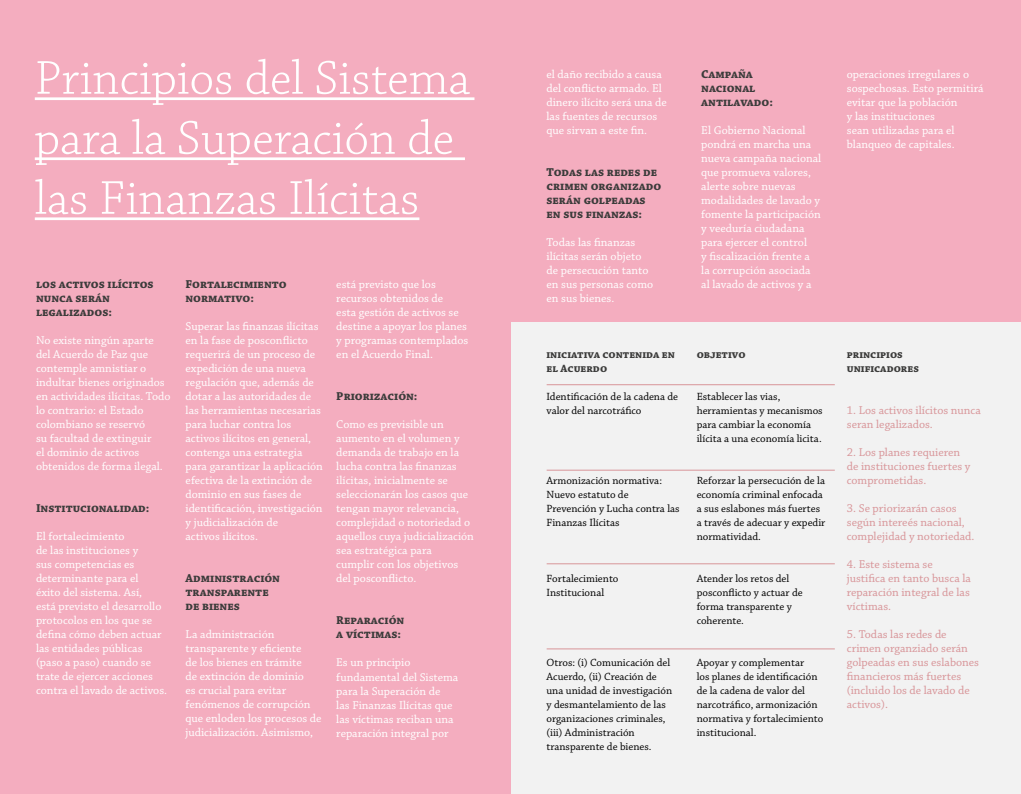
<style>
.page{position:relative;width:1021px;height:794px;background:#fff}
.page>*{position:absolute;margin:0;border:0;box-sizing:border-box;transform-origin:0 0}
.t1{font:300 50px/60px "Chaparral Pro";color:#fff}
.t2{font:12px/14px "Chaparral Pro";color:#fff}
.t3{font:12px/14px "Chaparral Pro";color:#d89599}
.t4{font:700 12px/14px "Chaparral Pro";color:#3c3c3b}
.t5{font:11px/14px "Chaparral Pro";color:#000}
.t6{font:700 11px/14px "Chaparral Pro";color:#3c3c3b}
</style>
<div class="page">
<div style="left:0;top:0;width:546px;height:794px;background:#f4adbf"></div>
<div style="left:511px;top:0;width:509px;height:327px;background:#f4adbf"></div>
<div style="left:511px;top:322px;width:509px;height:472px;background:#f2f2f2"></div>
<hr style="left:35px;top:97px;width:439px;height:3px;background:#fff">
<hr style="left:35px;top:157px;width:430px;height:3px;background:#fff">
<hr style="left:35px;top:217px;width:384px;height:3px;background:#fff">
<hr style="left:546px;top:384px;width:288px;height:1px;background:#d89599">
<hr style="left:546px;top:470px;width:288px;height:1px;background:#d89599">
<hr style="left:546px;top:563px;width:288px;height:1px;background:#d89599">
<hr style="left:546px;top:648px;width:288px;height:1px;background:#d89599">
<h1 class="t1" style="left:35px;top:50px;width:437px">Principios del Sistema para la Superación de las Finanzas Ilícitas</h1>
<p class="t4" style="left:36px;top:278px;width:119px">Los activos ilícitos nunca serán legalizados:</p>
<p class="t2" style="left:36px;top:334px;width:136px">No existe ningún aparte del Acuerdo de Paz que contemple amnistiar o indultar bienes originados en actividades ilícitas. Todo lo contrario: el Estado colombiano se reservó<br>su facultad de extinguir<br>el dominio de activos obtenidos de forma ilegal.</p>
<p class="t4" style="left:36px;top:502px;width:115px">Institucionalidad:</p>
<p class="t2" style="left:36px;top:530px;width:133px">El fortalecimiento<br>de las instituciones y<br>sus competencias es determinante para el<br>éxito del sistema. Así,<br>está previsto el desarrollo protocolos en los que se defina cómo deben actuar las entidades públicas (paso a paso) cuando se trate de ejercer acciones contra el lavado de activos.</p>
<p class="t4" style="left:185px;top:278px;width:103px">Fortalecimiento normativo:</p>
<p class="t2" style="left:185px;top:320px;width:139px">Superar las finanzas ilícitas en la fase de posconflicto requerirá de un proceso de expedición de una nueva regulación que, además de dotar a las autoridades de las herramientas necesarias para luchar contra los activos ilícitos en general, contenga una estrategia para garantizar la aplicación efectiva de la extinción de dominio en sus fases de identificación, investigación y judicialización de<br>activos ilícitos.</p>
<p class="t4" style="left:185px;top:572px;width:96px">Administración transparente de bienes</p>
<p class="t2" style="left:185px;top:628px;width:137px">La administración transparente y eficiente<br>de los bienes en trámite<br>de extinción de dominio<br>es crucial para evitar fenómenos de corrupción que enloden los procesos de judicialización. Asimismo,</p>
<p class="t2" style="left:336px;top:278px;width:133px">está previsto que los recursos obtenidos de<br>esta gestión de activos se destine a apoyar los planes y programas contemplados en el Acuerdo Final.</p>
<p class="t4" style="left:336px;top:390px;width:83px">Priorización:</p>
<p class="t2" style="left:336px;top:418px;width:139px">Como es previsible un aumento en el volumen y demanda de trabajo en la lucha contra las finanzas ilícitas, inicialmente se seleccionarán los casos que tengan mayor relevancia, complejidad o notoriedad o aquellos cuya judicialización sea estratégica para<br>cumplir con los objetivos del posconflicto.</p>
<p class="t4" style="left:336px;top:614px;width:69px">Reparación a víctimas:</p>
<p class="t2" style="left:336px;top:656px;width:124px">Es un principio fundamental del Sistema para la Superación de<br>las Finanzas Ilícitas que las víctimas reciban una reparación integral por</p>
<p class="t2" style="left:546px;top:68px;width:122px">el daño recibido a causa del conflicto armado. El dinero ilícito será una de las fuentes de recursos que sirvan a este fin.</p>
<p class="t4" style="left:546px;top:166px;width:116px">Todas las redes de crimen organizado serán golpeadas en sus finanzas:</p>
<p class="t2" style="left:546px;top:236px;width:108px">Todas las finanzas ilícitas serán objeto de persecución tanto en sus personas como en sus bienes.</p>
<p class="t4" style="left:701px;top:68px;width:73px">Campaña nacional antilavado:</p>
<p class="t2" style="left:701px;top:124px;width:122px">El Gobierno Nacional pondrá en marcha una nueva campaña nacional que promueva valores, alerte sobre nuevas modalidades de lavado y fomente la participación y veeduría ciudadana para ejercer el control<br>y fiscalización frente a la corrupción asociada al lavado de activos y a</p>
<p class="t6" style="left:546px;top:348px;width:130px">Iniciativa contenida en el Acuerdo</p>
<p class="t5" style="left:546px;top:390px;width:133px">Identificación de la cadena de valor del narcotráfico</p>
<p class="t5" style="left:546px;top:474px;width:135px">Armonización normativa:<br>Nuevo estatuto de<br>Prevención y Lucha contra las<br>Finanzas Ilícitas</p>
<p class="t5" style="left:546px;top:572px;width:73px">Fortalecimiento<br>Institucional</p>
<p class="t5" style="left:546px;top:656px;width:127px">Otros: (i) Comunicación del<br>Acuerdo, (ii) Creación de una unidad de investigación y desmantelamiento de las organizaciones criminales, (iii) Administración transparente de bienes.</p>
<p class="t6" style="left:696px;top:348px;width:50px">Objetivo</p>
<p class="t5" style="left:696px;top:390px;width:127px">Establecer las vias, herramientas y mecanismos para cambiar la economía ilícita a una economía licita.</p>
<p class="t5" style="left:696px;top:474px;width:130px">Reforzar la persecución de la economía criminal enfocada a sus eslabones más fuertes a través de adecuar y expedir normatividad.</p>
<p class="t5" style="left:696px;top:572px;width:108px">Atender los retos del posconflicto y actuar de forma transparente y coherente.</p>
<p class="t5" style="left:696px;top:656px;width:128px">Apoyar y complementar<br>los planes de identificación de la cadena de valor del narcotráfico, armonización normativa y fortalecimiento institucional.</p>
<p class="t2" style="left:846px;top:68px;width:138px">operaciones irregulares o sospechosas. Esto permitirá evitar que la población<br>y las instituciones<br>sean utilizadas para el blanqueo de capitales.</p>
<p class="t6" style="left:846px;top:348px;width:74px">Principios<br>Unificadores</p>
<p class="t3" style="left:846px;top:404px;width:135px">1. Los activos ilícitos nunca seran legalizados.</p>
<p class="t3" style="left:846px;top:446px;width:125px">2. Los planes requieren de instituciones fuertes y comprometidas.</p>
<p class="t3" style="left:846px;top:502px;width:129px">3. Se priorizarán casos según intereés nacional, complejidad y notoriedad.</p>
<p class="t3" style="left:846px;top:558px;width:126px">4. Este sistema se justifica en tanto busca la reparación integral de las víctimas.</p>
<p class="t3" style="left:846px;top:628px;width:134px">5. Todas las redes de crimen organziado serán golpeadas en sus eslabones financieros más fuertes (incluido los de lavado de activos).</p>
</div>
